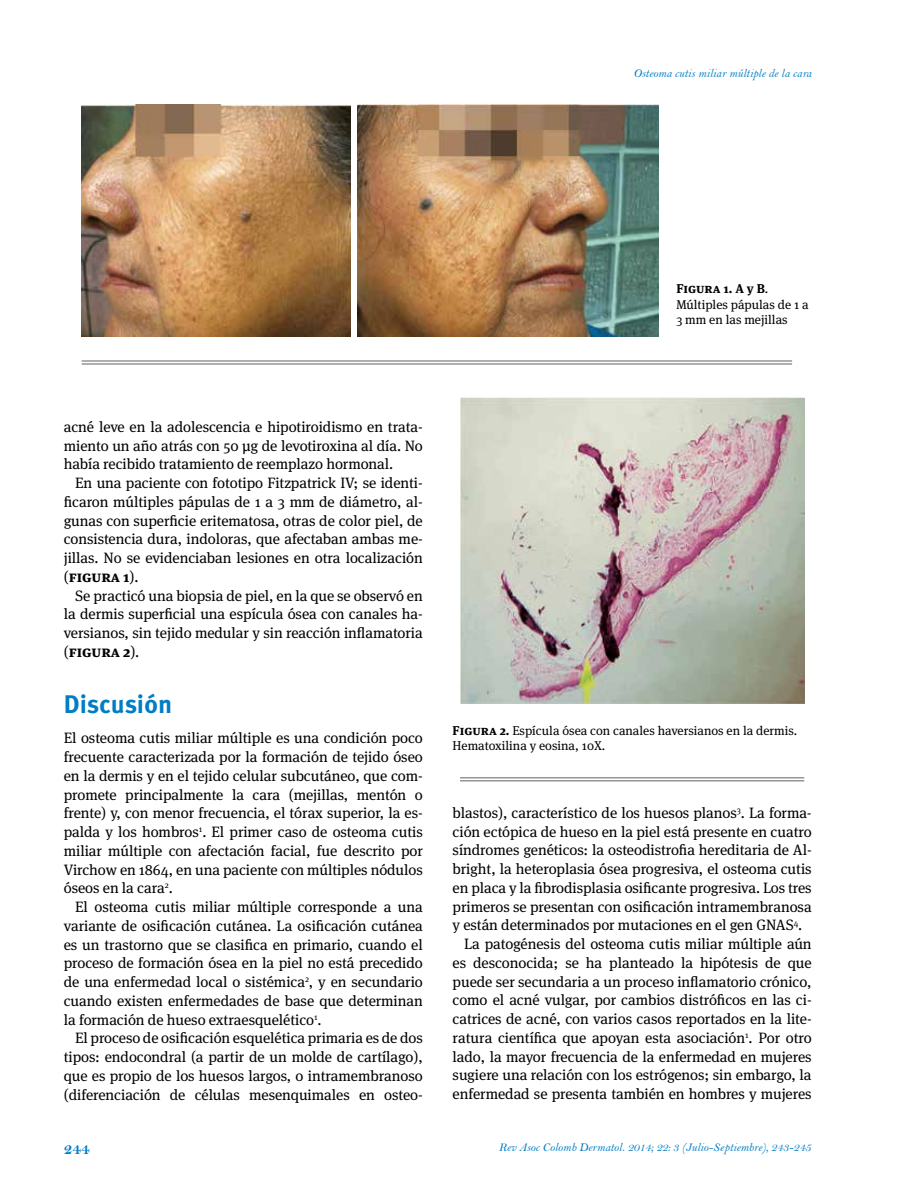
<style>
.page{position:relative;width:918px;height:1188px;background:#fff}
.page>*{position:absolute;margin:0;border:0;box-sizing:border-box;transform-origin:0 0}
.t1{font:700 25.5px "Meta Pro";letter-spacing:-.005em;color:#007dc5}
.t2{font:16.5px "Bell MT Bold";color:#007dc5}
.t3{font:15px/18.8px "Meta Serif OT";letter-spacing:-.005em;color:#000;text-align:justify}
.t4{font:12.75px/15.8px "Meta Serif OT";color:#000}
.t5{font:12px "Bell MT Italic";color:#007dc5}
.s1{font-weight:700}
</style>
<div class="page">
<img style="left:82px;top:104px;width:269px;height:233px">
<img style="left:358px;top:104px;width:300px;height:233px">
<hr style="left:82px;top:360px;width:710px;height:2px;background:#939598">
<hr style="left:82px;top:363px;width:710px;height:2px;background:#939598">
<hr style="left:460px;top:777px;width:344px;height:2px;background:#939598">
<hr style="left:460px;top:780px;width:344px;height:2px;background:#939598">
<img style="left:460px;top:397px;width:344px;height:306px">
<p class="t5" style="left:634px;top:66px;width:180px">Osteoma cutis miliar múltiple de la cara</p>
<p class="t4" style="left:676px;top:281px;width:134px"><span class="s1">Figura 1. A y B</span>.<br>Múltiples pápulas de 1 a<br>3 mm en las mejillas</p>
<p class="t3" style="left:64px;top:418px;width:361px">acné leve en la adolescencia e hipotiroidismo en trata&shy;miento un año atrás con 50 µg de levotiroxina al día. No había recibido tratamiento de reemplazo hormonal.</p>
<p class="t3" style="left:64px;top:474px;width:361px;text-indent:11px">En una paciente con fototipo Fitzpatrick IV; se identi&shy;ficaron múltiples pápulas de 1 a 3 mm de diámetro, al&shy;gunas con superficie eritematosa, otras de color piel, de consistencia dura, indoloras, que afectaban ambas me&shy;jillas. No se evidenciaban lesiones en otra localización (<span class="s1">figura 1</span>).</p>
<p class="t3" style="left:64px;top:586px;width:361px;text-indent:11px">Se practicó una biopsia de piel, en la que se observó en la dermis superficial una espícula ósea con canales ha&shy;versianos, sin tejido medular y sin reacción inflamatoria (<span class="s1">figura 2</span>).</p>
<h1 class="t1" style="left:64px;top:688px;width:110px">Discusión</h1>
<p class="t3" style="left:64px;top:729px;width:361px">El osteoma cutis miliar múltiple es una condición poco frecuente caracterizada por la formación de tejido óseo en la dermis y en el tejido celular subcutáneo, que com&shy;promete principalmente la cara (mejillas, mentón o frente) y, con menor frecuencia, el tórax superior, la es&shy;palda y los hombros<sup>1</sup>. El primer caso de osteoma cutis miliar múltiple con afectación facial, fue descrito por Virchow en 1864, en una paciente con múltiples nódulos óseos en la cara<sup>2</sup>.</p>
<p class="t3" style="left:64px;top:898px;width:361px;text-indent:11px">El osteoma cutis miliar múltiple corresponde a una variante de osificación cutánea. La osificación cutánea es un trastorno que se clasifica en primario, cuando el proceso de formación ósea en la piel no está precedido de una enfermedad local o sistémica<sup>2</sup>, y en secundario cuando existen enfermedades de base que determinan la formación de hueso extraesquelético<sup>1</sup>.</p>
<p class="t3" style="left:64px;top:1029px;width:361px;text-indent:11px">El proceso de osificación esquelética primaria es de dos tipos: endocondral (a partir de un molde de cartílago), que es propio de los huesos largos, o intramembranoso (diferenciación de células mesenquimales en osteo-</p>
<p class="t2" style="left:64px;top:1138px;width:28px">244</p>
<p class="t4" style="left:453px;top:723px;width:346px"><span class="s1">Figura 2.</span> Espícula ósea con canales haversianos en la dermis.<br>Hematoxilina y eosina, 10X.</p>
<p class="t3" style="left:453px;top:804px;width:361px">blastos), característico de los huesos planos<sup>3</sup>. La forma-</p>
<p class="t3" style="left:453px;top:823px;width:361px">ción ectópica de hueso en la piel está presente en cuatro</p>
<p class="t3" style="left:453px;top:841px;width:361px">síndromes genéticos: la osteodistrofia hereditaria de Al-</p>
<p class="t3" style="left:453px;top:860px;width:361px">bright, la heteroplasia ósea progresiva, el osteoma cutis</p>
<p class="t3" style="left:453px;top:879px;width:361px">en placa y la fibrodisplasia osificante progresiva. Los tres</p>
<p class="t3" style="left:453px;top:898px;width:361px">primeros se presentan con osificación intramembranosa</p>
<p class="t3" style="left:453px;top:916px;width:351px">y están determinados por mutaciones en el gen GNAS<sup>4</sup>.</p>
<p class="t3" style="left:464px;top:935px;width:349px">La patogénesis del osteoma cutis miliar múltiple aún</p>
<p class="t3" style="left:453px;top:954px;width:361px">es desconocida; se ha planteado la hipótesis de que</p>
<p class="t3" style="left:453px;top:973px;width:361px">puede ser secundaria a un proceso inflamatorio crónico,</p>
<p class="t3" style="left:453px;top:991px;width:361px">como el acné vulgar, por cambios distróficos en las ci-</p>
<p class="t3" style="left:453px;top:1010px;width:361px">catrices de acné, con varios casos reportados en la lite-</p>
<p class="t3" style="left:453px;top:1029px;width:361px">ratura científica que apoyan esta asociación<sup>1</sup>. Por otro</p>
<p class="t3" style="left:453px;top:1048px;width:361px">lado, la mayor frecuencia de la enfermedad en mujeres</p>
<p class="t3" style="left:453px;top:1066px;width:361px">sugiere una relación con los estrógenos; sin embargo, la</p>
<p class="t3" style="left:453px;top:1085px;width:361px">enfermedad se presenta también en hombres y mujeres</p>
<p class="t5" style="left:499px;top:1140px;width:314px">Rev Asoc Colomb Dermatol. 2014; 22: 3 (Julio-Septiembre), 243-245</p>
</div>
